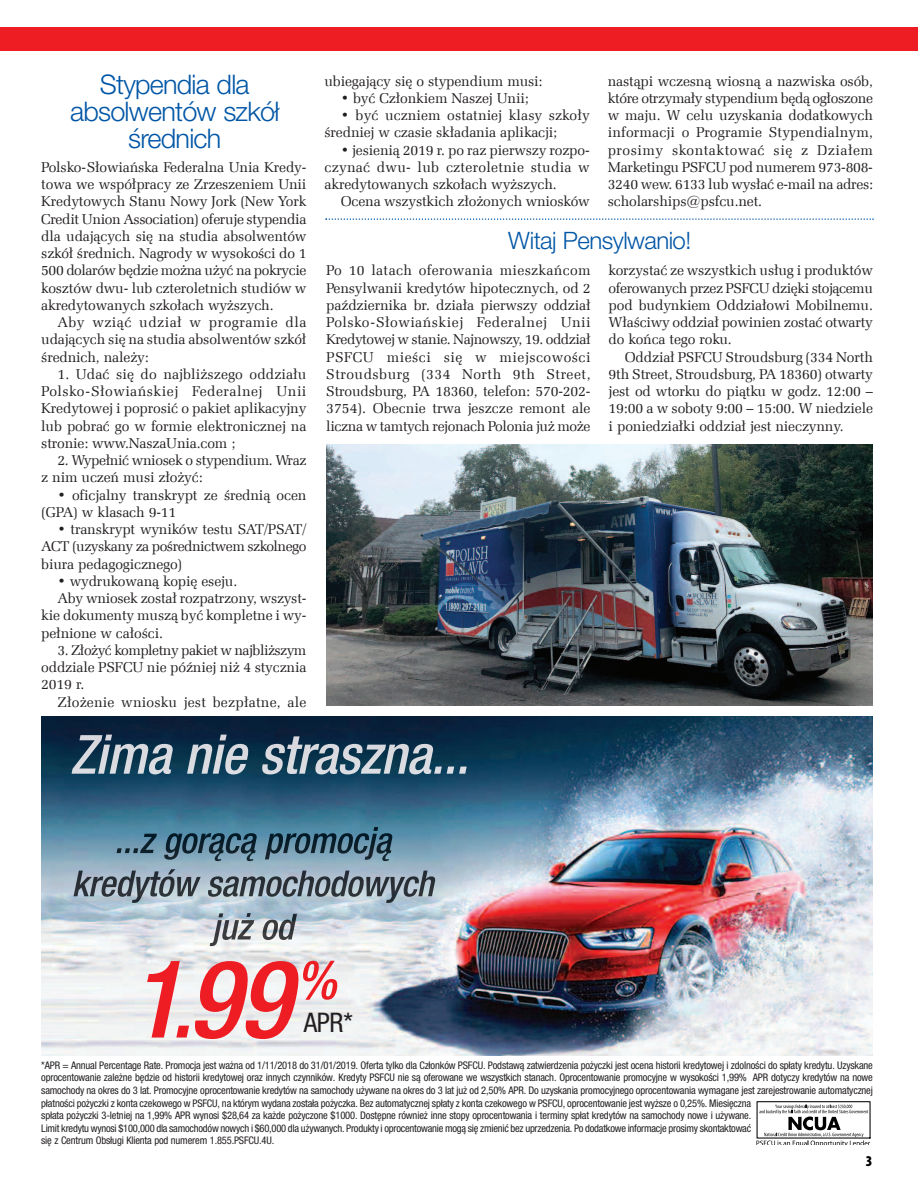
<style>
.page{position:relative;width:918px;height:1188px;background:#fff}
.page>*{position:absolute;margin:0;border:0;box-sizing:border-box;transform-origin:0 0}
.t1{font:italic 500 condensed 108px "Helvetica Neue LT Pro";color:#ee1d23}
.t2{font:300 27px/27px "Helvetica Neue LT Pro";letter-spacing:-.03em;color:#0156a6;text-align:center}
.t3{font:condensed 27px "Helvetica Neue LT Pro";color:#231f20}
.t4{font:300 24px "Helvetica Neue LT Pro";letter-spacing:-.02em;color:#0156a6}
.t5{font:900 condensed 15px "Myriad Pro NPL";color:#000}
.t6{font:14.25px/17.2px "Zapf Ellipt EU Normal";letter-spacing:-.01em;color:#231f20;text-align:justify}
.t7{font:14.25px "Zapf Ellipt EU Normal";letter-spacing:.015em;color:#231f20}
.t8{font:condensed 10.5px/12.6px "Helvetica Neue LT Pro";letter-spacing:-.015em;color:#231f20}
.s1{font-size:90px}
</style>
<div class="page">
<svg style="left:326px;top:218px;width:548px;height:2px"></svg>
<div style="left:0;top:28px;width:918px;height:23px;background:#ee1d23"></div>
<img style="left:326px;top:444px;width:547px;height:261px">
<img style="left:41px;top:717px;width:832px;height:338px">
<img style="left:72px;top:735px;width:338px;height:39px">
<img style="left:117px;top:833px;width:193px;height:28px">
<img style="left:74px;top:869px;width:232px;height:34px">
<img style="left:210px;top:913px;width:87px;height:33px">
<svg style="left:756px;top:1101px;width:115px;height:43px"></svg>
<h2 class="t2" style="left:70px;top:74px;width:211px">Stypendia dla absolwentów szkół średnich</h2>
<p class="t6" style="left:41px;top:158px;width:267px">Polsko-Słowiańska Federalna Unia Kredy&shy;towa we współpracy ze Zrzeszeniem Unii Kredytowych Stanu Nowy Jork (New York Credit Union Association) oferuje stypendia dla udających się na studia absolwentów szkół średnich. Nagrody w wysokości do 1<br>500 dolarów będzie można użyć na pokrycie kosztów dwu- lub czteroletnich studiów w akredytowanych szkołach wyższych.</p>
<p class="t6" style="left:41px;top:313px;width:267px;text-indent:16px">Aby wziąć udział w programie dla udających się na studia absolwentów szkół średnich, należy:</p>
<p class="t6" style="left:41px;top:365px;width:267px;text-indent:16px">1. Udać się do najbliższego oddziału Polsko-Słowiańskiej Federalnej Unii Kredytowej i poprosić o pakiet aplikacyjny lub pobrać go w formie elektronicznej na stronie: www.NaszaUnia.com ;</p>
<p class="t6" style="left:41px;top:451px;width:267px;text-indent:16px">2. Wypełnić wniosek o stypendium. Wraz z nim uczeń musi złożyć:</p>
<p class="t6" style="left:41px;top:486px;width:267px;text-indent:16px">• oficjalny transkrypt ze średnią ocen (GPA) w klasach 9-11</p>
<p class="t6" style="left:41px;top:520px;width:267px;text-indent:16px">• transkrypt wyników testu SAT/PSAT/ ACT (uzyskany za pośrednictwem szkolnego biura pedagogicznego)</p>
<p class="t6" style="left:57px;top:572px;width:181px">• wydrukowaną kopię eseju.</p>
<p class="t6" style="left:57px;top:589px;width:251px">Aby wniosek został rozpatrzony, wszyst-</p>
<p class="t6" style="left:41px;top:607px;width:267px">kie dokumenty muszą być kompletne i wy-</p>
<p class="t6" style="left:41px;top:624px;width:123px">pełnione w całości.</p>
<p class="t6" style="left:41px;top:641px;width:267px;text-indent:16px">3. Złożyć kompletny pakiet w najbliższym oddziale PSFCU nie później niż 4 stycznia 2019 r.</p>
<p class="t7" style="left:57px;top:693px;width:251px">Złożenie wniosku jest bezpłatne, ale</p>
<p class="t6" style="left:325px;top:72px;width:219px">ubiegający się o stypendium musi:</p>
<p class="t6" style="left:341px;top:89px;width:190px">• być Członkiem Naszej Unii;</p>
<p class="t6" style="left:325px;top:106px;width:267px;text-indent:16px">• być uczniem ostatniej klasy szkoły średniej w czasie składania aplikacji;</p>
<p class="t6" style="left:325px;top:141px;width:267px;text-indent:16px">• jesienią 2019 r. po raz pierwszy rozpo&shy;czynać dwu- lub czteroletnie studia w akredytowanych szkołach wyższych.</p>
<p class="t6" style="left:341px;top:193px;width:251px">Ocena wszystkich złożonych wniosków</p>
<p class="t6" style="left:608px;top:72px;width:267px">nastąpi wczesną wiosną a nazwiska osób, które otrzymały stypendium będą ogłoszone w maju. W celu uzyskania dodatkowych informacji o Programie Stypendialnym, prosimy skontaktować się z Działem Marketingu PSFCU pod numerem 973-808- 3240 wew. 6133 lub wysłać e-mail na adres: scholarships@psfcu.net.</p>
<h3 class="t4" style="left:508px;top:232px;width:185px">Witaj Pensylwanio!</h3>
<p class="t6" style="left:326px;top:262px;width:266px">Po 10 latach oferowania mieszkańcom Pensylwanii kredytów hipotecznych, od 2 października br. działa pierwszy oddział Polsko-Słowiańskiej Federalnej Unii Kredytowej w stanie. Najnowszy, 19. oddział PSFCU mieści się w miejscowości Stroudsburg (334 North 9th Street, Stroudsburg, PA 18360, telefon: 570-202- 3754). Obecnie trwa jeszcze remont ale liczna w tamtych rejonach Polonia już może</p>
<p class="t6" style="left:609px;top:262px;width:266px">korzystać ze wszystkich usług i produktów oferowanych przez PSFCU dzięki stojącemu pod budynkiem Oddziałowi Mobilnemu.<br>Właściwy oddział powinien zostać otwarty do końca tego roku.</p>
<p class="t6" style="left:609px;top:348px;width:266px;text-indent:16px">Oddział PSFCU Stroudsburg (334 North 9th Street, Stroudsburg, PA 18360) otwarty jest od wtorku do piątku w godz. 12:00 – 19:00 a w soboty 9:00 – 15:00. W niedziele i poniedziałki oddział jest nieczynny.</p>
<h1 class="t1" style="left:129px;top:960px;width:209px">1<span class="s1">.</span>99<sup>%</sup></h1>
<h2 class="t3" style="left:304px;top:1012px;width:51px">APR*</h2>
<p class="t8" style="left:41px;top:1060px;width:833px">*APR = Annual Percentage Rate. Promocja jest ważna od 1/11/2018 do 31/01/2019. Oferta tylko dla Członków PSFCU. Podstawą zatwierdzenia pożyczki jest ocena historii kredytowej i zdolności do spłaty kredytu. Uzyskane oprocentowanie zależne będzie od historii kredytowej oraz innych czynników. Kredyty PSFCU nie są oferowane we wszystkich stanach. Oprocentowanie promocyjne w wysokości 1,99% APR dotyczy kredytów na nowe samochody na okres do 3 lat. Promocyjne oprocentowanie kredytów na samochody używane na okres do 3 lat już od 2,50% APR. Do uzyskania promocyjnego oprocentowania wymagane jest zarejestrowanie automatycznej płatności pożyczki z konta czekowego w PSFCU, na którym wydana została pożyczka. Bez automatycznej spłaty z konta czekowego w PSFCU, oprocentowanie jest wyższe o 0,25%. Miesięczna<br>spłata pożyczki 3-letniej na 1,99% APR wynosi $28,64 za każde pożyczone $1000. Dostępne również inne stopy oprocentowania i terminy spłat kredytów na samochody nowe i używane.<br>Limit kredytu wynosi $100,000 dla samochodów nowych i $60,000 dla używanych. Produkty i oprocentowanie mogą się zmienić bez uprzedzenia. Po dodatkowe informacje prosimy skontaktować<br>się z Centrum Obsługi Klienta pod numerem 1.855.PSFCU.4U.</p>
<p class="t5" style="left:866px;top:1156px;width:8px">3</p>
</div>
